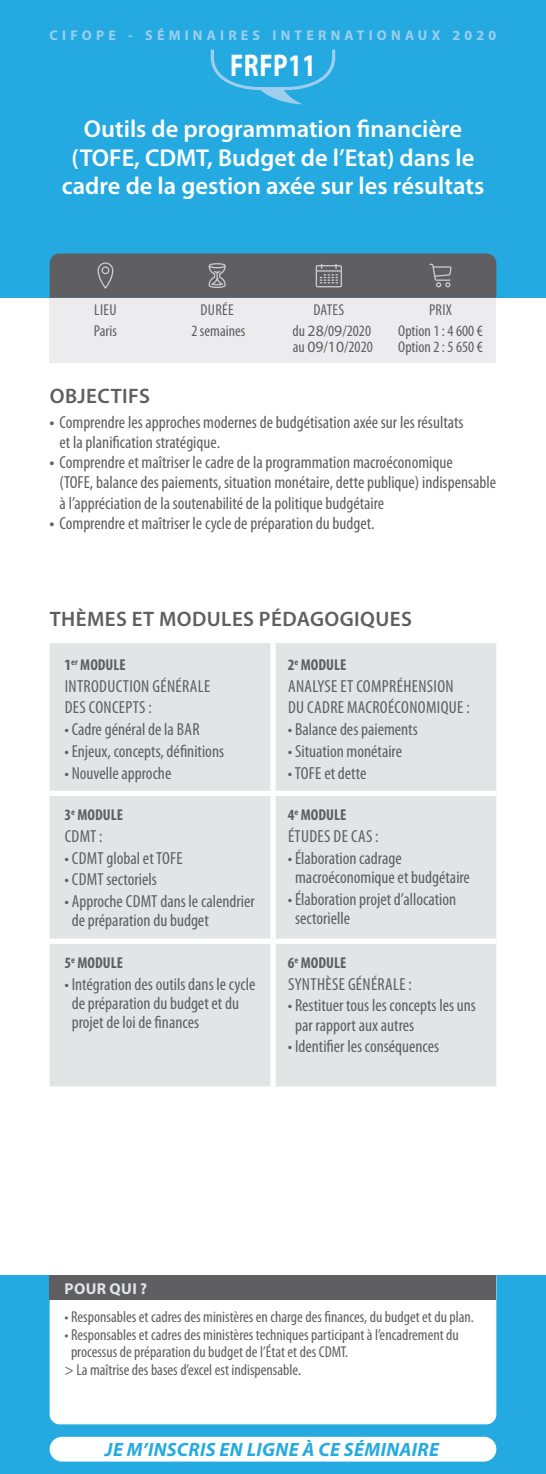
<style>
.page{position:relative;width:546px;height:1474px;background:#fff}
.page>*{position:absolute;margin:0;border:0;box-sizing:border-box;transform-origin:0 0}
.t1{font:700 31.5px "Myriad Pro";letter-spacing:.02em;color:#fff;scale:.8 1}
.t2{font:600 24.5px/28px "Myriad Pro";color:#fff;text-align:center}
.t3{font:600 21px "Myriad Pro";letter-spacing:.02em;color:#5f5f62}
.t4{font:italic 700 19.25px "Myriad Pro";letter-spacing:.02em;color:#24aae1}
.t5{font:condensed 17.5px/19.2px "Myriad Pro";color:#5f5f62}
.t6{font:condensed 17.5px/21.7px "Myriad Pro";letter-spacing:.02em;color:#5f5f62}
.t7{font:condensed 15.75px/21.7px "Myriad Pro";color:#5f5f62;text-align:center}
.t8{font:700 condensed 15.75px "Myriad Pro";color:#5f5f62}
.t9{font:700 15.75px "Myriad Pro";letter-spacing:.02em;color:#e3e4e6}
.t10{font:700 14px "Myriad Pro";letter-spacing:.3em;color:#9eceee}
.s1{font-stretch:normal}
.s2{font-weight:700}
</style>
<div class="page">
<div style="left:0;top:1275px;width:546px;height:198px;background:#24aae1"></div>
<div style="left:50px;top:298px;width:446px;height:64px;background:#ececee"></div>
<div style="left:50px;top:1300px;width:446px;height:124px;background:#fff"></div>
<div style="left:0;top:0;width:546px;height:298px;background:#24aae1"></div>
<svg style="left:50px;top:253px;width:446px;height:45px;background:#616367"></svg>
<div style="left:50px;top:1275px;width:446px;height:25px;background:#5f5f62"></div>
<svg style="left:211px;top:50px;width:124px;height:54px"></svg>
<div style="left:50px;top:643px;width:446px;height:443px;background:#e3e4e6"></div>
<div style="left:270px;top:643px;width:5px;height:147px;background:#fff"></div>
<div style="left:50px;top:790px;width:223px;height:6px;background:#fff"></div>
<div style="left:273px;top:790px;width:223px;height:6px;background:#fff"></div>
<div style="left:270px;top:796px;width:5px;height:142px;background:#fff"></div>
<div style="left:50px;top:938px;width:223px;height:5px;background:#fff"></div>
<div style="left:273px;top:938px;width:223px;height:5px;background:#fff"></div>
<div style="left:270px;top:943px;width:5px;height:143px;background:#fff"></div>
<div style="left:50px;top:1436px;width:446px;height:25px;background:#fff;border-radius:12px"></div>
<p class="t10" style="left:50px;top:26px;width:448px">CIFOPE - SÉMINAIRES INTERNATIONAUX 2020</p>
<h1 class="t1" style="left:230px;top:45px;width:109px">FRFP11</h1>
<h2 class="t2" style="left:62px;top:116px;width:424px">Outils de programmation financière (TOFE, CDMT, Budget de l’Etat) dans le cadre de la gestion axée sur les résultats</h2>
<p class="t7" style="left:191px;top:299px;width:55px">DURÉE<br>2 semaines</p>
<p class="t7" style="left:94px;top:299px;width:24px;text-align:left">LIEU<br>Paris</p>
<p class="t7" style="left:292px;top:299px;width:80px">DATES<br>du <span class="s1">28</span>/0<span class="s1">9</span>/2020</p>
<p class="t7" style="left:293px;top:336px;width:81px">au <span class="s1">09</span>/<span class="s1">10</span>/2020</p>
<p class="t7" style="left:398px;top:299px;width:86px">PRIX<br>Option 1 : 4 600 €</p>
<p class="t7" style="left:398px;top:336px;width:86px">Option 2 : 5 650 €</p>
<p class="t3" style="left:50px;top:384px;width:102px">OBJECTIFS</p>
<p class="t5" style="left:60px;top:412px;width:405px;line-height:20.1px;text-indent:-10px"><span class="s2">•</span> Comprendre les approches modernes de budgétisation axée sur les résultats et la planification stratégique.</p>
<p class="t5" style="left:60px;top:453px;width:438px;line-height:20.1px;text-indent:-10px"><span class="s2">•</span> Comprendre et maîtriser le cadre de la programmation macroéconomique<br>(TOFE, balance des paiements, situation monétaire, dette publique) indispensable à l’appréciation de la soutenabilité de la politique budgétaire</p>
<p class="t5" style="left:50px;top:513px;width:326px"><span class="s2">•</span> Comprendre et maîtriser le cycle de préparation du budget.</p>
<p class="t3" style="left:50px;top:607px;width:363px">THÈMES ET MODULES PÉDAGOGIQUES</p>
<p class="t8" style="left:64px;top:654px;width:63px">1<sup>er</sup> MODULE</p>
<p class="t6" style="left:65px;top:675px;width:147px">INTRODUCTION GÉNÉRALE<br>DES CONCEPTS :</p>
<p class="t5" style="left:64px;top:720px;width:137px">• Cadre général de la BAR</p>
<p class="t5" style="left:64px;top:741px;width:161px">• Enjeux, concepts, définitions</p>
<p class="t5" style="left:64px;top:763px;width:108px">• Nouvelle approche</p>
<p class="t8" style="left:288px;top:654px;width:60px">2<sup>e</sup> MODULE</p>
<p class="t6" style="left:288px;top:675px;width:183px">ANALYSE ET COMPRÉHENSION<br>DU CADRE MACROÉCONOMIQUE :</p>
<p class="t5" style="left:288px;top:720px;width:131px">• Balance des paiements</p>
<p class="t5" style="left:288px;top:741px;width:116px">• Situation monétaire</p>
<p class="t5" style="left:288px;top:763px;width:80px">• TOFE et dette</p>
<p class="t8" style="left:64px;top:805px;width:60px">3<sup>e</sup> MODULE</p>
<p class="t5" style="left:65px;top:826px;width:39px">CDMT :</p>
<p class="t5" style="left:64px;top:848px;width:120px">• CDMT global et TOFE</p>
<p class="t5" style="left:64px;top:870px;width:94px">• CDMT sectoriels</p>
<p class="t5" style="left:72px;top:892px;width:184px;text-indent:-7px">• Approche CDMT dans le calendrier de préparation du budget</p>
<p class="t8" style="left:64px;top:952px;width:60px">5<sup>e</sup> MODULE</p>
<p class="t5" style="left:72px;top:974px;width:185px;text-indent:-7px">• Intégration des outils dans le cycle de préparation du budget et du projet de loi de finances</p>
<p class="t8" style="left:288px;top:805px;width:60px">4<sup>e</sup> MODULE</p>
<p class="t6" style="left:288px;top:825px;width:92px">ÉTUDES DE CAS :</p>
<p class="t5" style="left:295px;top:848px;width:176px;text-indent:-7px">• Élaboration cadrage macroéconomique et budgétaire</p>
<p class="t5" style="left:295px;top:889px;width:162px;text-indent:-7px">• Élaboration projet d’allocation sectorielle</p>
<p class="t8" style="left:288px;top:952px;width:60px">6<sup>e</sup> MODULE</p>
<p class="t6" style="left:288px;top:973px;width:125px">SYNTHÈSE GÉNÉRALE :</p>
<p class="t5" style="left:295px;top:996px;width:182px;text-indent:-7px">• Restituer tous les concepts les uns par rapport aux autres</p>
<p class="t5" style="left:288px;top:1037px;width:153px">• Identifier les conséquences</p>
<p class="t9" style="left:65px;top:1278px;width:84px">POUR QUI ?</p>
<p class="t7" style="left:64px;top:1306px;width:411px">• Responsables et cadres des ministères en charge des finances, du budget et du plan.</p>
<p class="t7" style="left:64px;top:1323px;width:396px">• Responsables et cadres des ministères techniques participant à l’encadrement du</p>
<p class="t7" style="left:71px;top:1341px;width:279px">processus de préparation du budget de l’État et des CDMT.</p>
<p class="t7" style="left:64px;top:1358px;width:238px">&gt; La maîtrise des bases d’excel est indispensable.</p>
<p class="t4" style="left:105px;top:1437px;width:335px">JE M’INSCRIS EN LIGNE À CE SÉMINAIRE</p>
</div>
